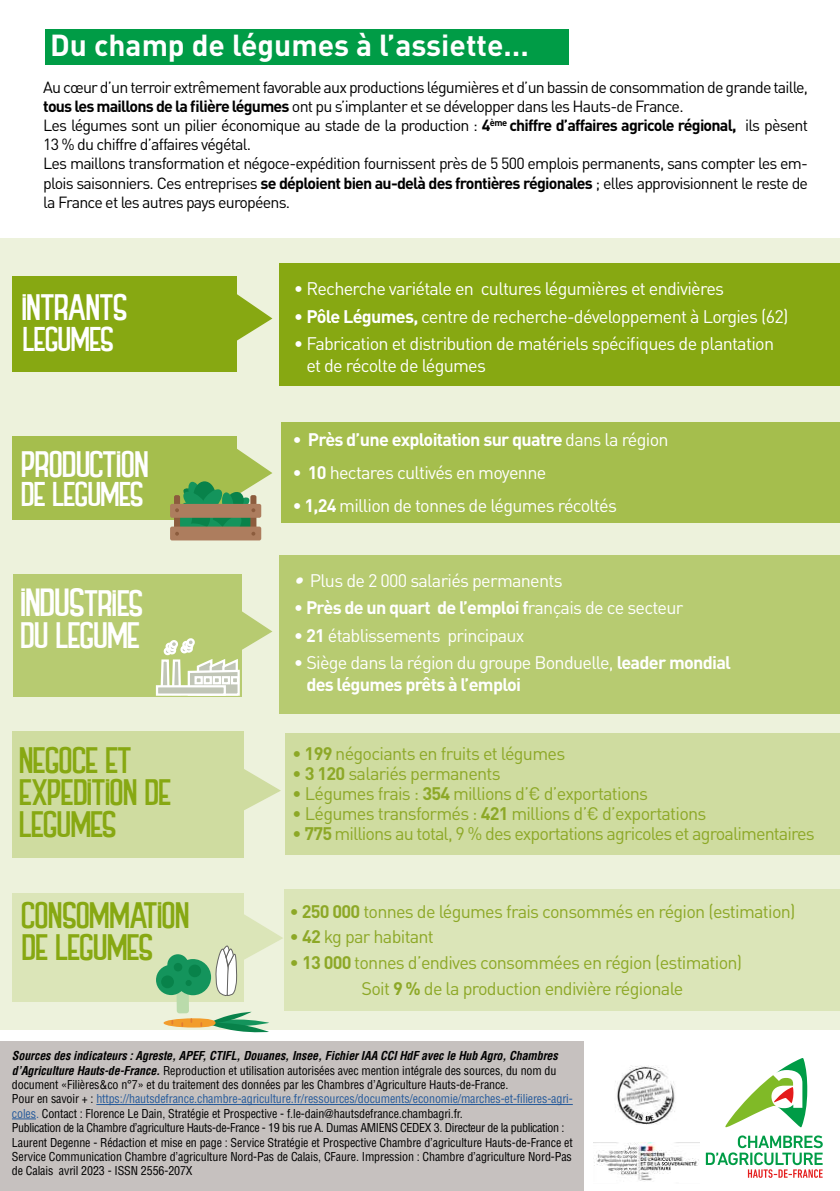
<style>
.page{position:relative;width:840px;height:1191px;background:#fff}
.page>*{position:absolute;margin:0;border:0;box-sizing:border-box;transform-origin:0 0}
.t1{font:32px "THE CURIOUS INCIDENT";letter-spacing:-.015em;color:#fff}
.t2{font:30px/32px "THE CURIOUS INCIDENT";letter-spacing:-.01em;color:#87a812}
.t3{font:700 30px "DINOT";color:#fff}
.t4{font:30px "THE CURIOUS INCIDENT";letter-spacing:-.01em;color:#fff}
.t5{font:28px "THE CURIOUS INCIDENT";letter-spacing:-.01em;color:#fff}
.t6{font:18px/25.6px "DINOT";letter-spacing:-.04em;color:#8da827}
.t7{font:18px/21.6px "DINOT";letter-spacing:-.04em;color:#fff}
.t8{font:700 18px/21.6px "DINOT";letter-spacing:-.04em;color:#fff}
.t9{font:16px/19.2px "DINOT";letter-spacing:-.05em;color:#000}
.t10{font:condensed 12px/14.4px "Helvetica LT Std";letter-spacing:-.01em;color:#000}
.s1{font-weight:700}
.s2{font-size:30px}
.s3{font-weight:400}
.s4{font-family:"Helvetica Neue";font-weight:900;font-style:italic;font-stretch:expanded}
.s5{font-weight:700;font-style:italic}
.s6{color:#275b9b}
</style>
<div class="page">
<div style="left:0;top:238px;width:839px;height:792px;background:#edf2dc"></div>
<div style="left:279px;top:263px;width:560px;height:123px;background:#87a812"></div>
<div style="left:45px;top:29px;width:524px;height:35px;background:#009c46"></div>
<div style="left:12px;top:276px;width:224px;height:95px;background:#87a812"></div>
<svg style="left:236px;top:291px;width:36px;height:52px"></svg>
<div style="left:12px;top:436px;width:224px;height:83px;background:#a5be4d"></div>
<div style="left:13px;top:575px;width:228px;height:122px;background:#b7cb71"></div>
<div style="left:12px;top:731px;width:231px;height:126px;background:#cfdca0"></div>
<svg style="left:243px;top:763px;width:38px;height:52px"></svg>
<div style="left:12px;top:893px;width:231px;height:108px;background:#dbe5b8"></div>
<div style="left:281px;top:422px;width:558px;height:101px;background:#a5be4d"></div>
<div style="left:279px;top:556px;width:560px;height:158px;background:#b7cb71"></div>
<div style="left:285px;top:733px;width:554px;height:122px;background:#cfdca0"></div>
<div style="left:284px;top:889px;width:555px;height:122px;background:#dbe5b8"></div>
<div style="left:156px;top:685px;width:70px;height:11px;border:2px solid #fff"></div>
<svg style="left:159px;top:607px;width:113px;height:90px"></svg>
<div style="left:167px;top:646px;width:9px;height:9px;border:2px solid #fff;border-radius:2px"></div>
<div style="left:168px;top:642px;width:9px;height:9px;border:2px solid #fff;border-radius:2px"></div>
<div style="left:169px;top:639px;width:9px;height:9px;border:2px solid #fff;border-radius:2px"></div>
<div style="left:0;top:1041px;width:583px;height:150px;background:#c6c1bf"></div>
<hr style="left:96px;top:1104px;width:476px;height:1px;background:#275b9b">
<svg style="left:12px;top:1118px;width:24px;height:1px"></svg>
<div style="left:176px;top:971px;width:13px;height:42px;background:#badbab;border-radius:3px"></div>
<div style="left:156px;top:964px;width:30px;height:31px;background:#14945c;border-radius:50%"></div>
<div style="left:167px;top:954px;width:21px;height:21px;background:#14945c;border-radius:50%"></div>
<div style="left:175px;top:959px;width:36px;height:36px;background:#14945c;border-radius:50%"></div>
<div style="left:161px;top:975px;width:13px;height:13px;background:#08824a;border-radius:50%"></div>
<div style="left:188px;top:964px;width:13px;height:13px;background:#08824a;border-radius:50%"></div>
<div style="left:174px;top:963px;width:8px;height:8px;background:#08824a;border-radius:50%"></div>
<div style="left:185px;top:980px;width:7px;height:6px;background:#08824a;border-radius:50%"></div>
<svg style="left:163px;top:1011px;width:106px;height:22px"></svg>
<div style="left:174px;top:495px;width:6px;height:42px;background:#8c5c3d;border-radius:2px"></div>
<div style="left:170px;top:504px;width:91px;height:14px;background:#ad7d5e;border-radius:2px"></div>
<div style="left:170px;top:526px;width:91px;height:14px;background:#ad7d5e;border-radius:2px"></div>
<svg style="left:175px;top:446px;width:97px;height:95px"></svg>
<svg style="left:215px;top:911px;width:68px;height:87px"></svg>
<svg style="left:725px;top:1058px;width:81px;height:69px"></svg>
<svg style="left:705px;top:1135px;width:117px;height:42px"></svg>
<img style="left:593px;top:1142px;width:106px;height:39px">
<img style="left:615px;top:1065px;width:60px;height:59px">
<h2 class="t3" style="left:50px;top:25px;width:480px">Du champ de légumes à l’assiette…</h2>
<p class="t9" style="left:43px;top:77px;width:766px">Au cœur d’un terroir extrêmement favorable aux productions légumières et d’un bassin de consommation de grande taille, <span class="s1">tous les maillons de la filière légumes</span> ont pu s’implanter et se développer dans les Hauts-de France.<br>Les légumes sont un pilier économique au stade de la production : <span class="s1">4</span><sup>ème</sup> <span class="s1">chiffre d’affaires agricole régional,</span> ils pèsent 13 % du chiffre d’affaires végétal.<br>Les maillons transformation et négoce-expédition fournissent près de 5 500 emplois permanents, sans compter les em&shy;plois saisonniers. Ces entreprises <span class="s1">se déploient bien au-delà des frontières régionales</span> ; elles approvisionnent le reste de la France et les autres pays européens.</p>
<h2 class="t4" style="left:22px;top:288px;width:107px">INTRANTS</h2>
<h3 class="t5" style="left:23px;top:321px;width:92px">LEGUMES</h3>
<h2 class="t4" style="left:21px;top:444px;width:129px">PRODUCTION</h2>
<h3 class="t5" style="left:21px;top:476px;width:124px">DE LEGUMES</h3>
<h1 class="t1" style="left:20px;top:581px;width:124px">INDUS<span class="s2">TRIES</span></h1>
<h2 class="t4" style="left:20px;top:615px;width:121px">DU LEGUME</h2>
<h2 class="t2" style="left:19px;top:743px;width:153px">NEGOCE ET<br>EXPEDITION DE<br>LEGUMES</h2>
<h3 class="t7" style="left:293px;top:277px;width:431px">• Recherche variétale en cultures légumières et endivières</h3>
<h3 class="t7" style="left:293px;top:305px;width:496px">• <span class="s1">Pôle Légumes,</span> centre de recherche-développement à Lorgies (62)</h3>
<h3 class="t7" style="left:306px;top:332px;width:469px;text-indent:-13px">• Fabrication et distribution de matériels spécifiques de plantation et de récolte de légumes</h3>
<h3 class="t8" style="left:292px;top:428px;width:377px">• Près d’une exploitation sur quatre <span class="s3">dans la région</span></h3>
<h3 class="t7" style="left:292px;top:461px;width:255px"><span class="s1">• 10</span> hectares cultivés en moyenne</h3>
<h3 class="t7" style="left:292px;top:494px;width:325px"><span class="s1">• 1,24</span> million de tonnes de légumes récoltés</h3>
<h3 class="t7" style="left:293px;top:569px;width:270px"><span class="s4">•</span> Plus de 2 000 salariés permanents</h3>
<h3 class="t8" style="left:293px;top:596px;width:391px"><span class="s3">•</span> Près de un quart de l’emploi f<span class="s3">rançais de ce secteur</span></h3>
<h3 class="t7" style="left:293px;top:623px;width:232px">• <span class="s1">21</span> établissements principaux</h3>
<h3 class="t8" style="left:306px;top:651px;width:426px;text-indent:-13px"><span class="s3">• Siège dans la région du groupe Bonduelle,</span> leader mondial des légumes prêts à l’emploi</h3>
<h3 class="t6" style="left:292px;top:739px;width:274px">• <span class="s1">199</span> négociants en fruits et légumes</h3>
<h3 class="t6" style="left:292px;top:759px;width:210px">• <span class="s1">3 120</span> salariés permanents</h3>
<h3 class="t6" style="left:292px;top:779px;width:357px">• Légumes frais : <span class="s1">354</span> millions d’€ d’exportations</h3>
<h3 class="t6" style="left:292px;top:799px;width:415px">• Légumes transformés : <span class="s1">421</span> millions d’€ d’exportations</h3>
<h3 class="t6" style="left:292px;top:819px;width:523px">• <span class="s1">775</span> millions au total, 9 % des exportations agricoles et agroalimentaires</h3>
<h2 class="t2" style="left:22px;top:899px;width:169px">CONSOMMATION<br>DE LEGUMES</h2>
<h3 class="t6" style="left:289px;top:897px;width:507px">• <span class="s1">250 000</span> tonnes de légumes frais consommés en région (estimation)</h3>
<h3 class="t6" style="left:289px;top:923px;width:146px">• <span class="s1">42</span> kg par habitant</h3>
<h3 class="t6" style="left:361px;top:949px;width:382px;text-indent:-72px">• <span class="s1">13 000</span> tonnes d’endives consommées en région (estimation)<br>Soit <span class="s1">9 %</span> de la production endivière régionale</h3>
<p class="t10" style="left:12px;top:1048px;width:562px"><span class="s5">Sources des indicateurs : Agreste, APEF, CTIFL, Douanes, Insee, Fichier IAA CCI HdF avec le Hub Agro, Chambres d’Agriculture Hauts-de-France.</span> Reproduction et utilisation autorisées avec mention intégrale des sources, du nom du document «Filières&amp;co n°7» et du traitement des données par les Chambres d’Agriculture Hauts-de-France.<br>Pour en savoir + : <span class="s6">https://hautsdefrance.chambre-agriculture.fr/ressources/documents/economie/marches-et-filieres-agri&shy;coles.</span> Contact : Florence Le Dain, Stratégie et Prospective - f.le-dain@hautsdefrance.chambagri.fr.<br>Publication de la Chambre d’agriculture Hauts-de-France - 19 bis rue A. Dumas AMIENS CEDEX 3. Directeur de la publication :<br>Laurent Degenne - Rédaction et mise en page : Service Stratégie et Prospective Chambre d’agriculture Hauts-de-France et Service Communication Chambre d’agriculture Nord-Pas de Calais, CFaure. Impression : Chambre d’agriculture Nord-Pas de Calais avril 2023 - ISSN 2556-207X</p>
</div>
